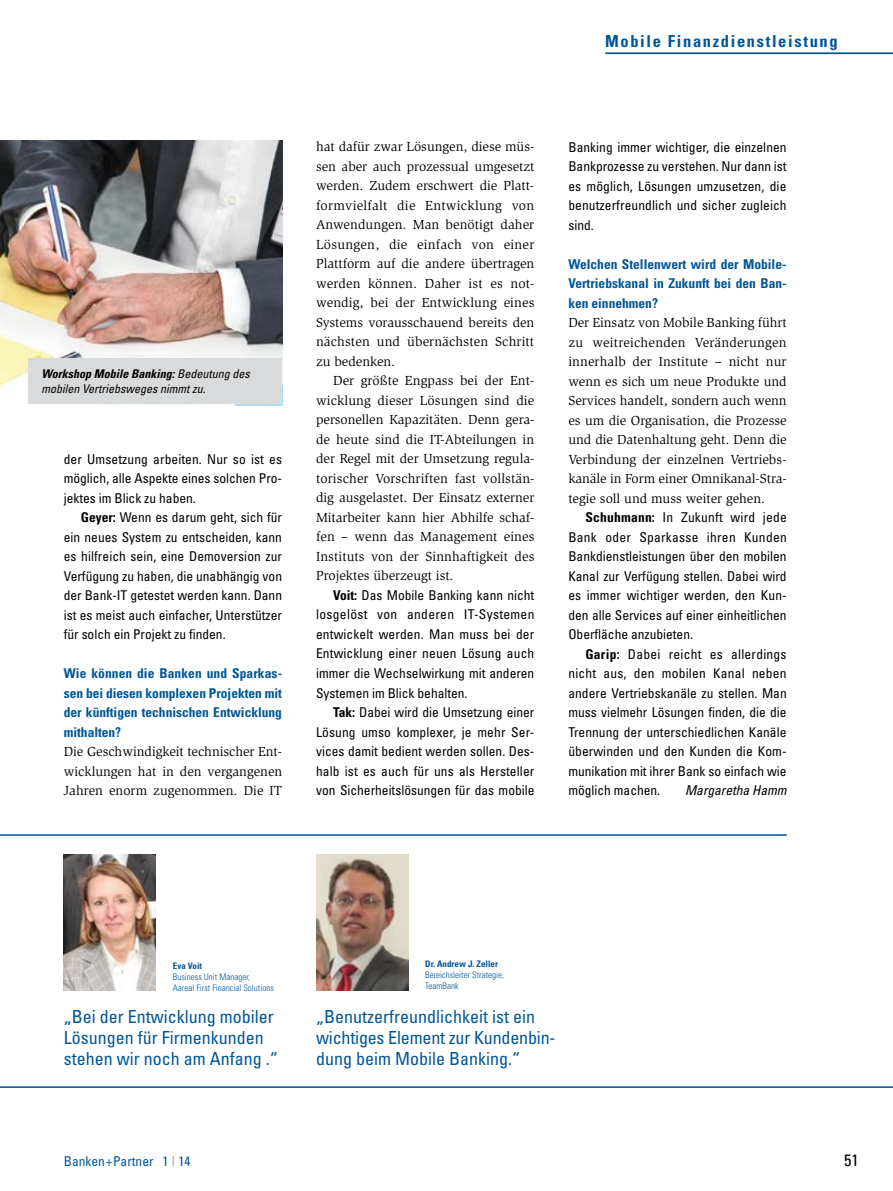
<style>
.page{position:relative;width:893px;height:1191px;background:#fff}
.page>*{position:absolute;margin:0;border:0;box-sizing:border-box;transform-origin:0 0}
.t1{font:condensed 18px/21px "Univers LT Std";color:#005697}
.t2{font:700 condensed 16.5px "Univers LT Std";letter-spacing:.1em;color:#005697}
.t3{font:condensed 16.5px "Univers LT Std";color:#000}
.t4{font:condensed 13.5px/19.5px "Univers LT Std";color:#000;text-align:justify}
.t5{font:13.5px/19.5px "Slimbach Std";color:#000;text-align:justify}
.t6{font:700 condensed 13.5px/19.5px "Univers LT Std";color:#005697;text-align:justify}
.t7{font:condensed 13.5px "Univers LT Std";color:#005697}
.t8{font:italic condensed 13.5px "Univers LT Std";color:#000}
.t9{font:italic condensed 12px/15px "Univers LT Std";color:#000}
.t10{font:300 condensed 9px/10.8px "Univers LT Std";color:#005697}
.t11{font:700 condensed 9px "Univers LT Std";color:#005697}
.s1{font-weight:700}
.s2{color:#b1b3b4}
</style>
<div class="page">
<img style="left:0;top:141px;width:282px;height:264px">
<hr style="left:605px;top:52px;width:288px;height:2px;background:#005697">
<hr style="left:0;top:834px;width:787px;height:2px;background:#005697">
<hr style="left:0;top:1086px;width:893px;height:2px;background:#005697">
<img style="left:64px;top:854px;width:92px;height:136px">
<img style="left:316px;top:854px;width:92px;height:136px">
<div style="left:29px;top:359px;width:253px;height:45px;background:#d9dadb"></div>
<p class="t2" style="left:605px;top:31px;width:234px">Mobile Finanzdienstleistung</p>
<p class="t9" style="left:41px;top:366px;width:210px"><span class="s1">Workshop Mobile Banking:</span> Bedeutung des mobilen Vertriebsweges nimmt zu.</p>
<p class="t4" style="left:64px;top:449px;width:220px">der Umsetzung arbeiten. Nur so ist es möglich, alle Aspekte eines solchen Pro&shy;jektes im Blick zu haben.</p>
<p class="t4" style="left:64px;top:507px;width:220px;text-indent:17px"><span class="s1">Geyer:</span> Wenn es darum geht, sich für ein neues System zu entscheiden, kann es hilfreich sein, eine Demoversion zur Verfügung zu haben, die unabhängig von der Bank-IT getestet werden kann. Dann ist es meist auch einfacher, Unterstützer für solch ein Projekt zu finden.</p>
<p class="t6" style="left:64px;top:663px;width:220px">Wie können die Banken und Sparkas&shy;sen bei diesen komplexen Projekten mit der künftigen technischen Entwicklung mithalten?</p>
<p class="t5" style="left:64px;top:742px;width:220px">Die Geschwindigkeit technischer Ent&shy;wicklungen hat in den vergangenen Jahren enorm zugenommen. Die IT</p>
<p class="t5" style="left:316px;top:137px;width:220px">hat dafür zwar Lösungen, diese müs&shy;sen aber auch prozessual umgesetzt werden. Zudem erschwert die Platt&shy;formvielfalt die Entwicklung von Anwendungen. Man benötigt daher Lösungen, die einfach von einer Plattform auf die andere übertragen werden können. Daher ist es not&shy;wendig, bei der Entwicklung eines Systems vorausschauend bereits den nächsten und übernächsten Schritt zu bedenken.</p>
<p class="t5" style="left:316px;top:371px;width:220px;text-indent:17px">Der größte Engpass bei der Ent&shy;wicklung dieser Lösungen sind die personellen Kapazitäten. Denn gera&shy;de heute sind die IT-Abteilungen in der Regel mit der Umsetzung regula&shy;torischer Vorschriften fast vollstän&shy;dig ausgelastet. Der Einsatz externer Mitarbeiter kann hier Abhilfe schaf&shy;fen – wenn das Management eines Instituts von der Sinnhaftigkeit des Projektes überzeugt ist.</p>
<p class="t4" style="left:316px;top:585px;width:220px;text-indent:17px"><span class="s1">Voit:</span> Das Mobile Banking kann nicht losgelöst von anderen IT-Systemen entwickelt werden. Man muss bei der Entwicklung einer neuen Lösung auch immer die Wechselwirkung mit anderen Systemen im Blick behalten.</p>
<p class="t4" style="left:316px;top:702px;width:220px;text-indent:17px"><span class="s1">Tak:</span> Dabei wird die Umsetzung einer Lösung umso komplexer, je mehr Ser&shy;vices damit bedient werden sollen. Des&shy;halb ist es auch für uns als Hersteller von Sicherheitslösungen für das mobile</p>
<p class="t4" style="left:568px;top:137px;width:220px">Banking immer wichtiger, die einzelnen Bankprozesse zu verstehen. Nur dann ist es möglich, Lösungen umzusetzen, die benutzerfreundlich und sicher zugleich sind.</p>
<p class="t6" style="left:568px;top:254px;width:220px">Welchen Stellenwert wird der Mobile-Vertriebskanal in Zukunft bei den Ban&shy;ken einnehmen?</p>
<p class="t5" style="left:568px;top:313px;width:220px">Der Einsatz von Mobile Banking führt zu weitreichenden Veränderungen innerhalb der Institute – nicht nur wenn es sich um neue Produkte und Services handelt, sondern auch wenn es um die Organisation, die Prozesse und die Datenhaltung geht. Denn die Verbindung der einzelnen Vertriebs&shy;kanäle in Form einer Omnikanal-Stra&shy;tegie soll und muss weiter gehen.</p>
<p class="t4" style="left:568px;top:507px;width:220px;text-indent:17px"><span class="s1">Schuhmann:</span> In Zukunft wird jede Bank oder Sparkasse ihren Kunden Bankdienstleistungen über den mobilen Kanal zur Verfügung stellen. Dabei wird es immer wichtiger werden, den Kun&shy;den alle Services auf einer einheitlichen Oberfläche anzubieten.</p>
<p class="t4" style="left:568px;top:644px;width:220px;text-indent:17px"><span class="s1">Garip:</span> Dabei reicht es allerdings nicht aus, den mobilen Kanal neben andere Vertriebskanäle zu stellen. Man muss vielmehr Lösungen finden, die die Trennung der unterschiedlichen Kanäle überwinden und den Kunden die Kom&shy;munikation mit ihrer Bank so einfach wie möglich machen.</p>
<p class="t8" style="left:685px;top:781px;width:103px">Margaretha Hamm</p>
<p class="t11" style="left:173px;top:960px;width:31px">Eva Voit</p>
<p class="t10" style="left:173px;top:971px;width:102px">Business Unit Manager,<br>Aareal First Financial Solutions</p>
<h1 class="t1" style="left:64px;top:1005px;width:215px">„Bei der Entwicklung mobiler<br>Lösungen für Firmenkunden stehen wir noch am Anfang .“</h1>
<p class="t11" style="left:425px;top:958px;width:74px">Dr. Andrew J. Zeller</p>
<p class="t10" style="left:425px;top:969px;width:80px">Bereichsleiter Strategie,<br>TeamBank</p>
<h1 class="t1" style="left:316px;top:1005px;width:241px">„Benutzerfreundlichkeit ist ein wichtiges Element zur Kundenbin&shy;dung beim Mobile Banking.“</h1>
<p class="t7" style="left:64px;top:1152px;width:128px">Banken+Partner 1 <span class="s2">I</span> 14</p>
<p class="t3" style="left:844px;top:1149px;width:16px">51</p>
</div>
